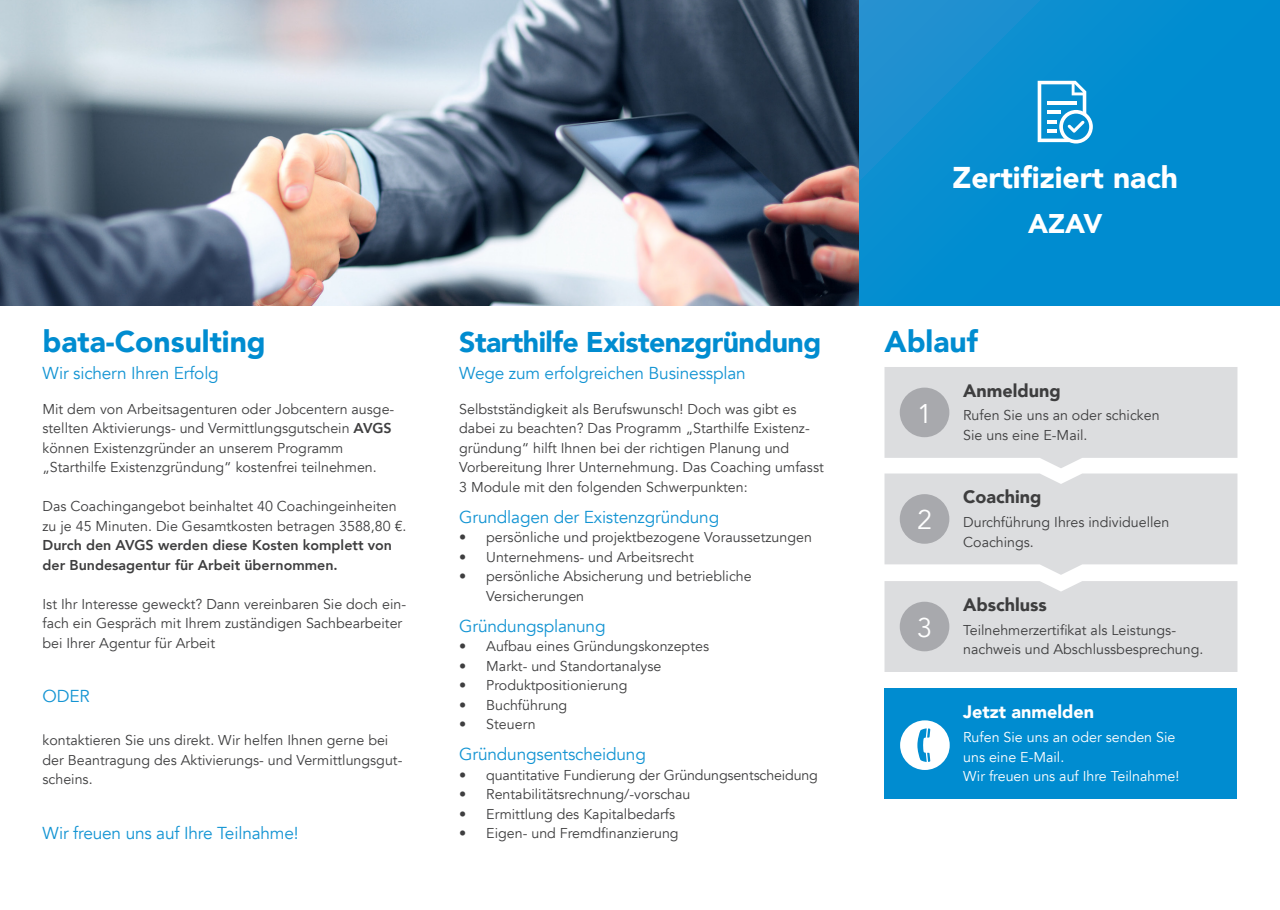
<style>
.page{position:relative;width:1280px;height:910px;background:#fff}
.page>*{position:absolute;margin:0;border:0;box-sizing:border-box;transform-origin:0 0}
.t1{font:900 30px "Avenir";color:#008cd0}
.t2{font:900 30px "Avenir";color:#fff}
.t3{font:900 28.5px "Avenir";letter-spacing:-.02em;color:#008cd0}
.t4{font:900 27px "Avenir";color:#fff}
.t5{font:27px "Avenir";color:#fff}
.t6{font:900 18px "Avenir";color:#3e3e3f}
.t7{font:900 18px "Avenir";color:#fff}
.t8{font:17.25px "Avenir";letter-spacing:-.01em;color:#1394d3}
.t9{font:14.25px/19.5px "Avenir";color:#3e3e3f}
.t10{font:800 14.25px/19.5px "Avenir";color:#3e3e3f}
.t11{font:14.25px/19.5px "Avenir";color:#fff}
.s1{font-weight:800}
</style>
<div class="page">
<img style="left:0;top:0;width:859px;height:306px">
<svg style="left:859px;top:0;width:421px;height:306px;background:#068dd0"></svg>
<div style="left:884px;top:689px;width:353px;height:110px;background:#008cd0"></div>
<svg style="left:884px;top:367px;width:353px;height:208px;background:#dfdfe1"></svg>
<div style="left:900px;top:494px;width:49px;height:50px;background:#a8a9ad;border-radius:50%"></div>
<svg style="left:900px;top:720px;width:50px;height:50px"></svg>
<div style="left:884px;top:581px;width:353px;height:91px;background:#dcdddf"></div>
<div style="left:900px;top:602px;width:49px;height:49px;background:#a8a9ad;border-radius:50%"></div>
<svg style="left:1038px;top:81px;width:55px;height:63px"></svg>
<h1 class="t1" style="left:43px;top:316px;width:225px">bata-Consulting</h1>
<p class="t8" style="left:43px;top:363px;width:178px">Wir sichern Ihren Erfolg</p>
<p class="t9" style="left:43px;top:399px;width:353px">Mit dem von Arbeitsagenturen oder Jobcentern ausge&shy;stellten Aktivierungs- und Vermittlungsgutschein <span class="s1">AVGS </span>können Existenzgründer an unserem Programm „Starthilfe Existenzgründung“ kostenfrei teilnehmen.</p>
<p class="t9" style="left:43px;top:497px;width:366px">Das Coachingangebot beinhaltet 40 Coachingeinheiten zu je 45 Minuten. Die Gesamtkosten betragen 3588,80 €.</p>
<p class="t10" style="left:43px;top:535px;width:351px">Durch den AVGS werden diese Kosten komplett von der Bundesagentur für Arbeit übernommen.</p>
<p class="t9" style="left:43px;top:594px;width:365px">Ist Ihr Interesse geweckt? Dann vereinbaren Sie doch ein&shy;fach ein Gespräch mit Ihrem zuständigen Sachbearbeiter bei Ihrer Agentur für Arbeit</p>
<p class="t8" style="left:43px;top:686px;width:49px">ODER</p>
<p class="t9" style="left:43px;top:731px;width:361px">kontaktieren Sie uns direkt. Wir helfen Ihnen gerne bei der Beantragung des Aktivierungs- und Vermittlungsgut&shy;scheins.</p>
<p class="t8" style="left:43px;top:823px;width:258px">Wir freuen uns auf Ihre Teilnahme!</p>
<h2 class="t3" style="left:459px;top:318px;width:364px">Starthilfe Existenzgründung</h2>
<p class="t8" style="left:459px;top:363px;width:288px">Wege zum erfolgreichen Businessplan</p>
<p class="t9" style="left:459px;top:399px;width:366px">Selbstständigkeit als Berufswunsch! Doch was gibt es dabei zu beachten? Das Programm „Starthilfe Existenz&shy;gründung“ hilft Ihnen bei der richtigen Planung und Vorbereitung Ihrer Unternehmung. Das Coaching umfasst 3 Module mit den folgenden Schwerpunkten:</p>
<p class="t8" style="left:459px;top:506px;width:261px">Grundlagen der Existenzgründung</p>
<p class="t9" style="left:459px;top:528px;width:354px">• persönliche und projektbezogene Voraussetzungen</p>
<p class="t9" style="left:459px;top:547px;width:236px">• Unternehmens- und Arbeitsrecht</p>
<p class="t9" style="left:486px;top:567px;width:267px;text-indent:-27px">• persönliche Absicherung und betriebliche<br>Versicherungen</p>
<p class="t8" style="left:459px;top:615px;width:148px">Gründungsplanung</p>
<p class="t9" style="left:459px;top:637px;width:251px">• Aufbau eines Gründungskonzeptes</p>
<p class="t9" style="left:459px;top:656px;width:204px">• Markt- und Standortanalyse</p>
<p class="t9" style="left:459px;top:676px;width:170px">• Produktpositionierung</p>
<p class="t9" style="left:459px;top:695px;width:110px">• Buchführung</p>
<p class="t9" style="left:459px;top:715px;width:78px">• Steuern</p>
<p class="t8" style="left:459px;top:744px;width:188px">Gründungsentscheidung</p>
<p class="t9" style="left:459px;top:765px;width:360px">• quantitative Fundierung der Gründungsentscheidung</p>
<p class="t9" style="left:459px;top:785px;width:233px">• Rentabilitätsrechnung/-vorschau</p>
<p class="t9" style="left:459px;top:804px;width:217px">• Ermittlung des Kapitalbedarfs</p>
<p class="t9" style="left:459px;top:824px;width:221px">• Eigen- und Fremdfinanzierung</p>
<h1 class="t2" style="left:952px;top:152px;width:227px">Zertifiziert nach</h1>
<h3 class="t4" style="left:1028px;top:201px;width:76px">AZAV</h3>
<h1 class="t1" style="left:884px;top:316px;width:95px">Ablauf</h1>
<p class="t6" style="left:963px;top:375px;width:99px">Anmeldung</p>
<p class="t9" style="left:963px;top:406px;width:198px">Rufen Sie uns an oder schicken<br>Sie uns eine E-Mail.</p>
<h3 class="t5" style="left:917px;top:397px;width:17px">1</h3>
<h3 class="t5" style="left:917px;top:504px;width:17px">2</h3>
<h3 class="t5" style="left:917px;top:611px;width:17px">3</h3>
<p class="t6" style="left:963px;top:482px;width:80px">Coaching</p>
<p class="t9" style="left:963px;top:513px;width:208px">Durchführung Ihres individuellen<br>Coachings.</p>
<p class="t6" style="left:963px;top:589px;width:85px">Abschluss</p>
<p class="t9" style="left:963px;top:620px;width:242px">Teilnehmerzertifikat als Leistungs&shy;nachweis und Abschlussbesprechung.</p>
<p class="t7" style="left:963px;top:697px;width:132px">Jetzt anmelden</p>
<p class="t11" style="left:963px;top:728px;width:218px">Rufen Sie uns an oder senden Sie uns eine E-Mail.<br>Wir freuen uns auf Ihre Teilnahme!</p>
</div>
